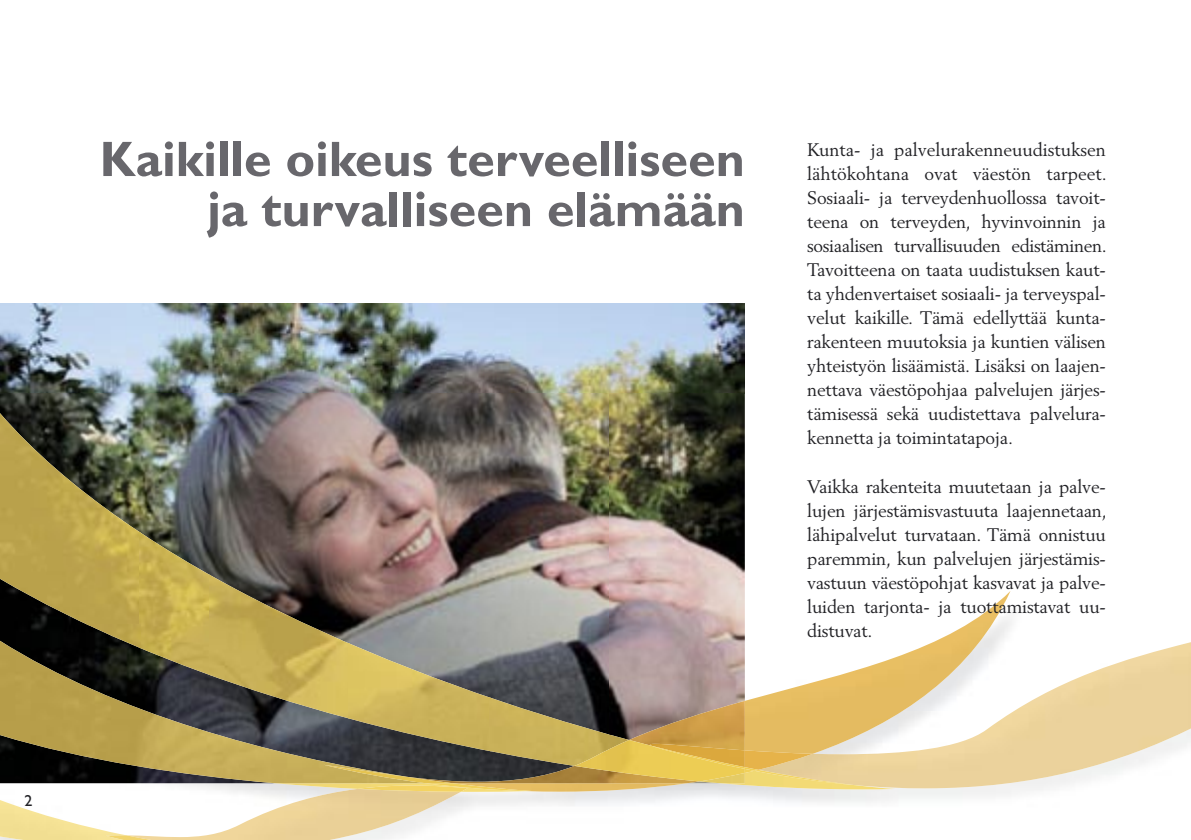
<style>
.page{position:relative;width:1191px;height:840px;background:#fff}
.page>*{position:absolute;margin:0;border:0;box-sizing:border-box;transform-origin:0 0}
.t1{font:700 50px/50px "Gill Sans Std";color:#68676c;text-align:right}
.t2{font:18px/24px "Berling LT Std";letter-spacing:-.01em;color:#212125;text-align:justify}
.t3{font:16px "Gill Sans Std";color:#212125}
</style>
<div class="page">
<img style="left:0;top:303px;width:745px;height:397px">
<img style="left:700px;top:393px;width:312px;height:307px">
<img style="left:0;top:782px;width:772px;height:28px">
<img style="left:813px;top:641px;width:378px;height:146px">
<img style="left:745px;top:590px;width:265px;height:163px">
<img style="left:629px;top:700px;width:116px;height:39px">
<img style="left:526px;top:782px;width:161px;height:9px">
<img style="left:453px;top:765px;width:246px;height:17px">
<img style="left:745px;top:749px;width:68px;height:20px">
<img style="left:126px;top:788px;width:335px;height:51px">
<img style="left:0;top:413px;width:140px;height:211px">
<img style="left:139px;top:483px;width:71px;height:157px">
<img style="left:209px;top:553px;width:141px;height:87px">
<img style="left:69px;top:623px;width:71px;height:17px">
<img style="left:349px;top:623px;width:141px;height:142px">
<img style="left:489px;top:694px;width:140px;height:71px">
<img style="left:719px;top:770px;width:176px;height:19px">
<img style="left:699px;top:781px;width:46px;height:1px">
<img style="left:754px;top:769px;width:102px;height:15px">
<img style="left:574px;top:739px;width:171px;height:42px">
<svg style="left:745px;top:766px;width:13px;height:6px"></svg>
<img style="left:652px;top:745px;width:93px;height:23px">
<img style="left:275px;top:782px;width:251px;height:9px">
<img style="left:0;top:640px;width:426px;height:142px">
<img style="left:426px;top:782px;width:105px;height:8px">
<img style="left:323px;top:764px;width:130px;height:18px">
<img style="left:358px;top:785px;width:109px;height:6px">
<img style="left:0;top:799px;width:126px;height:40px">
<img style="left:106px;top:834px;width:45px;height:5px">
<p class="t3" style="left:24px;top:790px;width:9px">2</p>
<h1 class="t1" style="left:100px;top:134px;width:646px">Kaikille oikeus terveelliseen ja turvalliseen elämään</h1>
<p class="t2" style="left:807px;top:137px;width:301px">Kunta- ja palvelurakenneuudistuksen lähtökohtana ovat väestön tarpeet.<br>Sosiaali- ja terveydenhuollossa tavoit&shy;teena on terveyden, hyvinvoinnin ja sosiaalisen turvallisuuden edistäminen.<br>Tavoitteena on taata uudistuksen kaut&shy;ta yhdenvertaiset sosiaali- ja terveyspal&shy;velut kaikille. Tämä edellyttää kunta&shy;rakenteen muutoksia ja kuntien välisen yhteistyön lisäämistä. Lisäksi on laajen&shy;nettava väestöpohjaa palvelujen järjes&shy;tämisessä sekä uudistettava palvelura&shy;kennetta ja toimintatapoja.</p>
<p class="t2" style="left:807px;top:473px;width:301px">Vaikka rakenteita muutetaan ja palve&shy;lujen järjestämisvastuuta laajennetaan, lähipalvelut turvataan. Tämä onnistuu paremmin, kun palvelujen järjestämis&shy;vastuun väestöpohjat kasvavat ja palve&shy;luiden tarjonta- ja tuottamistavat uu&shy;distuvat.</p>
</div>
